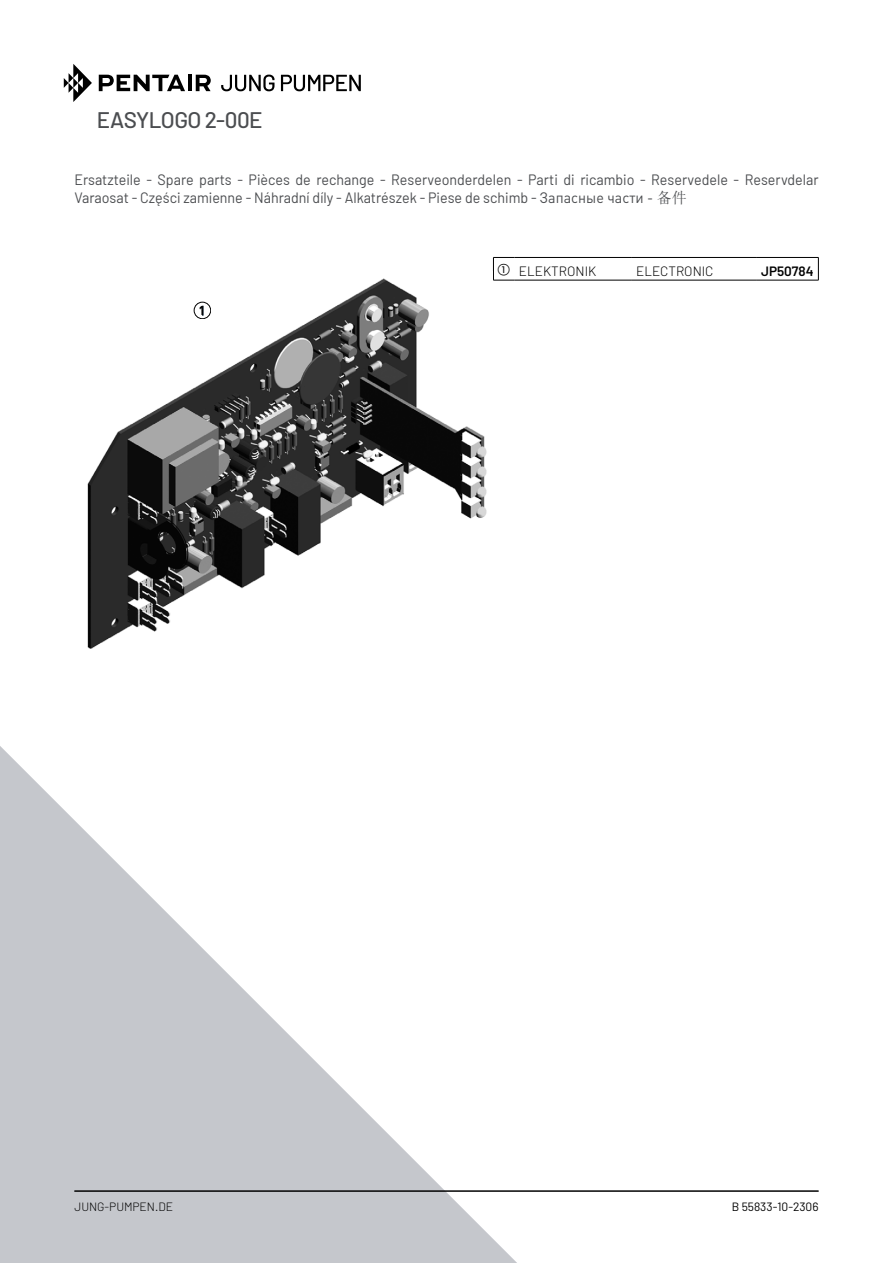
<style>
.page{position:relative;width:893px;height:1263px;background:#fff}
.page>*{position:absolute;margin:0;border:0;box-sizing:border-box;transform-origin:0 0}
.Produkt{font:500 22.5px "Barlow";letter-spacing:-.025em;color:#4b4d50}
.t1{font:15px/18px "Barlow";color:#4b4d50;scale:.95 1}
.Copytext{font:300 13.5px "Barlow";color:#000}
.Test{font:600 13.5px "Barlow";color:#000}
.t2{font:700 12.75px "DIN Pro";color:#000}
.t3{font:300 12px "Barlow";color:#000}
.t4{font:12px "Barlow";color:#000}
.s1{font-family:"DIN Pro"}
.s2{font-family:"Sim Sun"}
</style>
<div class="page">
<svg style="left:0;top:746px;width:524px;height:517px"></svg>
<svg style="left:221px;top:75px;width:53px;height:16px"></svg>
<svg style="left:281px;top:75px;width:80px;height:16px"></svg>
<svg style="left:64px;top:64px;width:28px;height:38px"></svg>
<svg style="left:99px;top:75px;width:86px;height:16px"></svg>
<hr style="left:188px;top:75px;width:3px;height:16px;background:#000">
<svg style="left:196px;top:75px;width:15px;height:16px"></svg>
<hr style="left:74px;top:1191px;width:745px;height:1px;background:#000">
<hr style="left:515px;top:257px;width:117px;height:1px;background:#000">
<hr style="left:632px;top:257px;width:125px;height:1px;background:#000">
<hr style="left:757px;top:257px;width:62px;height:1px;background:#000">
<svg style="left:818px;top:258px;width:1px;height:22px"></svg>
<hr style="left:515px;top:280px;width:117px;height:1px;background:#000">
<hr style="left:632px;top:280px;width:125px;height:1px;background:#000">
<hr style="left:757px;top:280px;width:62px;height:1px;background:#000">
<img style="left:87px;top:278px;width:400px;height:371px">
<div style="left:194px;top:302px;width:17px;height:17px;border:1px solid #000;border-radius:50%"></div>
<svg style="left:200px;top:305px;width:4px;height:11px"></svg>
<svg style="left:493px;top:257px;width:22px;height:24px"></svg>
<p class="Produkt" style="left:97px;top:106px;width:167px">EASYLOGO 2-00E</p>
<p class="t1" style="left:74px;top:170px;width:785px">Ersatzteile - Spare parts - Pièces de rechange - Reserveonderdelen - Parti di ricambio - Reservedele - Reservdelar<br>Varaosat - Części zamienne - Náhradní díly - Alkatrészek - Piese de schimb - <span class="s1">Запасные части -</span> <span class="s2">备件</span></p>
<p class="t2" style="left:199px;top:300px;width:8px">1</p>
<p class="Copytext" style="left:519px;top:262px;width:79px">ELEKTRONIK</p>
<p class="Copytext" style="left:636px;top:262px;width:79px">ELECTRONIC</p>
<p class="Test" style="left:761px;top:262px;width:54px">JP50784</p>
<p class="t3" style="left:74px;top:1199px;width:100px">JUNG-PUMPEN.DE</p>
<p class="t4" style="left:732px;top:1199px;width:88px">B 55833-10-2306</p>
</div>
